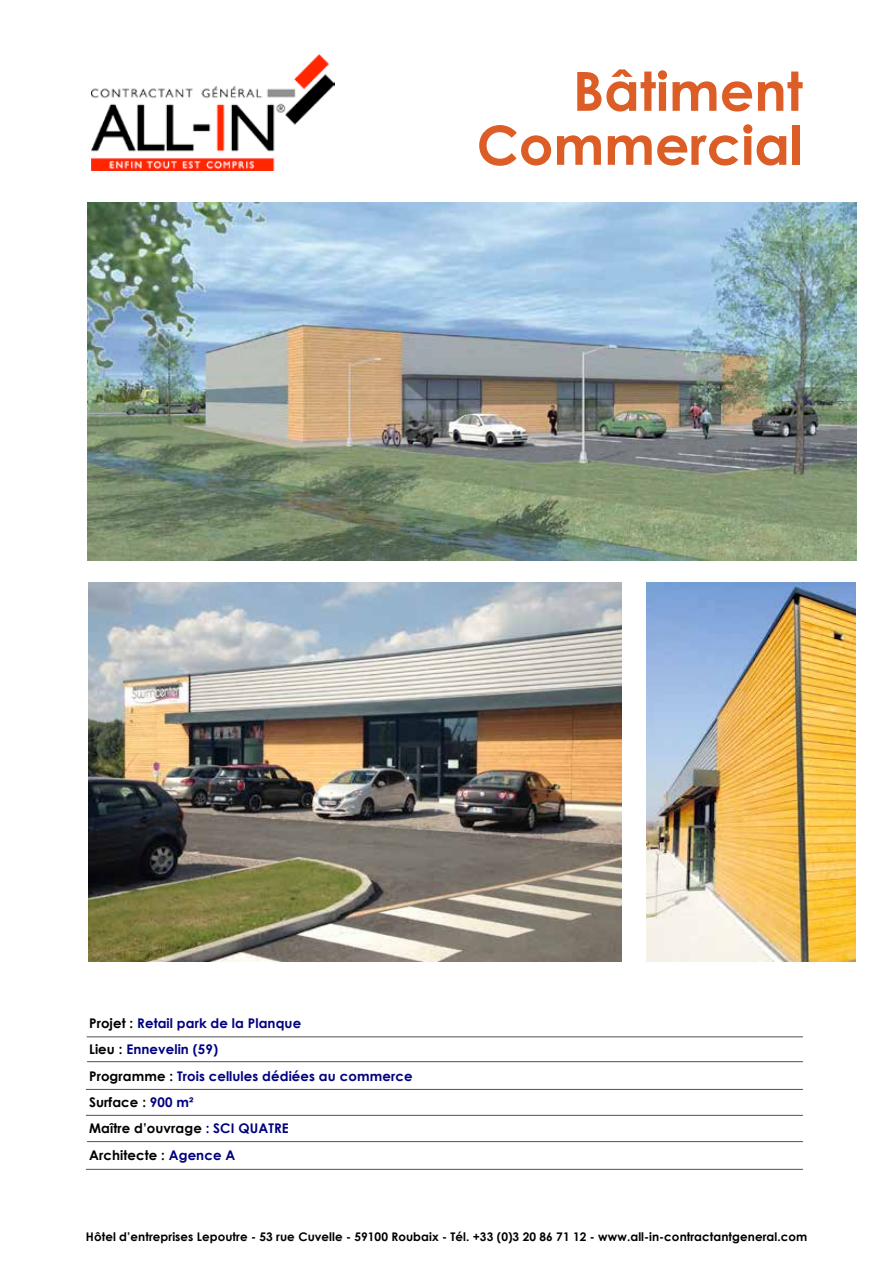
<style>
.page{position:relative;width:893px;height:1263px;background:#fff}
.page>*{position:absolute;margin:0;border:0;box-sizing:border-box;transform-origin:0 0}
.t1{font:700 54px/54px "Century Gothic";color:#dc5d26;text-align:right}
.t2{font:700 13.35px/26.4px "Century Gothic";letter-spacing:.01em;color:#000080}
.t3{font:700 11.85px "Century Gothic";letter-spacing:.005em;color:#000}
.s1{color:#000}
</style>
<div class="page">
<img style="left:88px;top:583px;width:533px;height:379px">
<img style="left:646px;top:583px;width:209px;height:379px">
<hr style="left:87px;top:1061px;width:716px;height:1px;background:#4f5150">
<hr style="left:86px;top:1089px;width:717px;height:1px;background:#4f5150">
<hr style="left:86px;top:1115px;width:717px;height:1px;background:#4f5150">
<hr style="left:87px;top:1141px;width:716px;height:1px;background:#4f5150">
<hr style="left:86px;top:1169px;width:717px;height:1px;background:#4f5150">
<hr style="left:87px;top:1036px;width:716px;height:1px;background:#4f5150">
<img style="left:92px;top:54px;width:243px;height:116px">
<img style="left:87px;top:203px;width:770px;height:357px">
<h1 class="t1" style="left:477px;top:63px;width:328px">Bâtiment<br>Commercial</h1>
<p class="t2" style="left:89px;top:1009px;width:325px"><span class="s1">Projet :</span> Retail park de la Planque<br><span class="s1">Lieu :</span> Ennevelin (59)<br><span class="s1">Programme :</span> Trois cellules dédiées au commerce<br><span class="s1">Surface :</span> 900 m!<br><span class="s1">Maître d’ouvrage</span> : SCI QUATRE<br><span class="s1">Architecte :</span> Agence A</p>
<p class="t3" style="left:86px;top:1229px;width:723px">Hôtel d’entreprises Lepoutre - 53 rue Cuvelle - 59100 Roubaix - Tél. +33 (0)3 20 86 71 12 - www.all-in-contractantgeneral.com</p>
</div>
